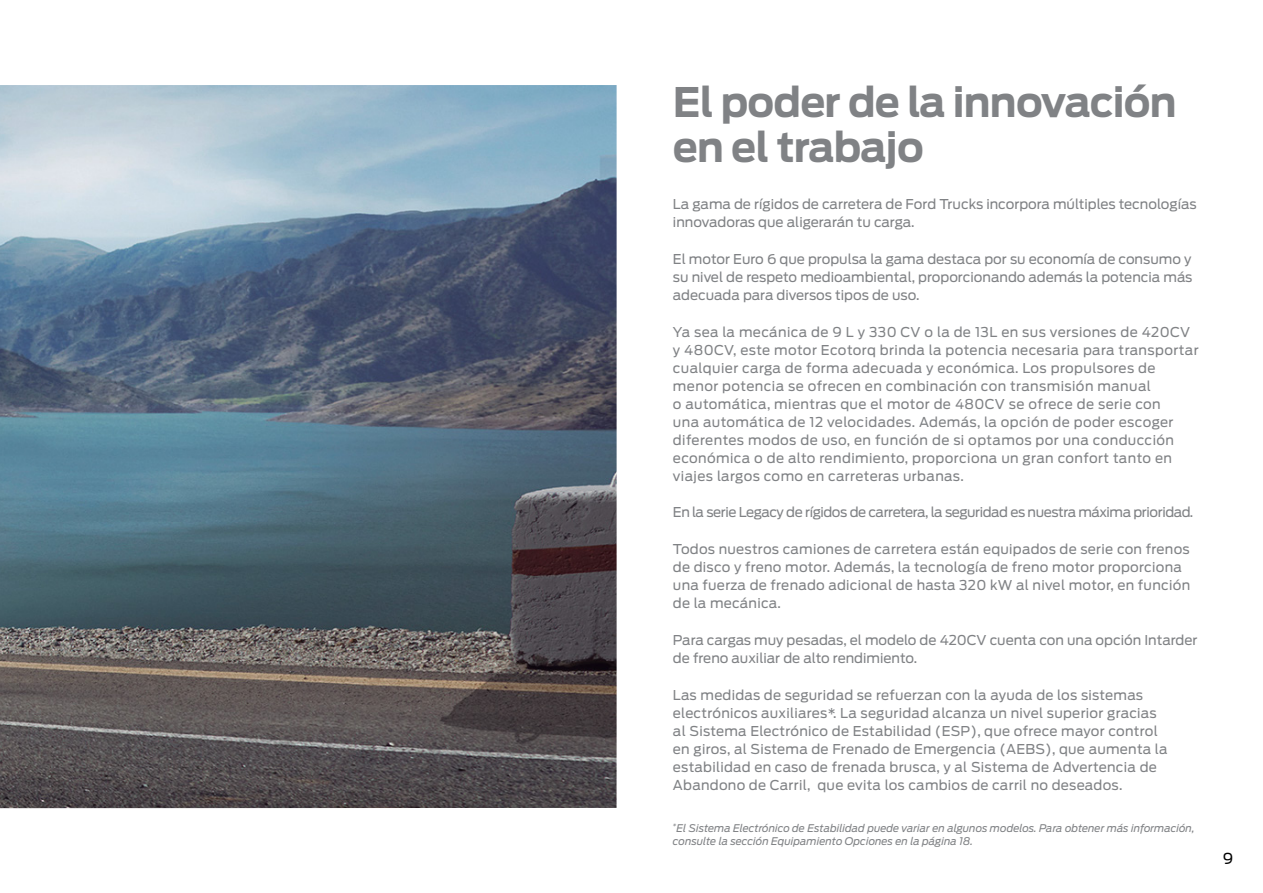
<style>
.page{position:relative;width:1263px;height:893px;background:#fff}
.page>*{position:absolute;margin:0;border:0;box-sizing:border-box;transform-origin:0 0}
.t1{font:700 40.5px/45px "Ford Antenna";letter-spacing:-.02em;color:#808285}
.t2{font:15px "Ford Antenna";color:#000}
.t3{font:13.5px/18px "Ford Antenna";letter-spacing:.02em;color:#808285}
.t4{font:13.5px/18px "Ford Antenna";color:#808285}
.t5{font:13.5px "Ford Antenna";letter-spacing:-.03em;color:#808285}
.t6{font:italic 10.5px/12.6px "Ford Antenna";color:#808285}
</style>
<div class="page">
<img style="left:0;top:85px;width:617px;height:723px">
<h1 class="t1" style="left:673px;top:76px;width:505px">El poder de la innovación en el trabajo</h1>
<p class="t4" style="left:673px;top:194px;width:525px">La gama de rígidos de carretera de Ford Trucks incorpora múltiples tecnologías innovadoras que aligerarán tu carga.</p>
<p class="t3" style="left:673px;top:249px;width:521px;text-align:justify">El motor Euro 6 que propulsa la gama destaca por su economía de consumo y su nivel de respeto medioambiental, proporcionando además la potencia más adecuada para diversos tipos de uso.</p>
<p class="t3" style="left:673px;top:321px;width:527px">Ya sea la mecánica de 9 L y 330 CV o la de 13L en sus versiones de 420CV y 480CV, este motor Ecotorq brinda la potencia necesaria para transportar cualquier carga de forma adecuada y económica. Los propulsores de menor potencia se ofrecen en combinación con transmisión manual<br>o automática, mientras que el motor de 480CV se ofrece de serie con<br>una automática de 12 velocidades. Además, la opción de poder escoger diferentes modos de uso, en función de si optamos por una conducción económica o de alto rendimiento, proporciona un gran confort tanto en viajes largos como en carreteras urbanas.</p>
<p class="t5" style="left:673px;top:501px;width:522px">En la serie Legacy de rígidos de carretera, la seguridad es nuestra máxima prioridad.</p>
<p class="t3" style="left:673px;top:539px;width:519px">Todos nuestros camiones de carretera están equipados de serie con frenos de disco y freno motor. Además, la tecnología de freno motor proporciona una fuerza de frenado adicional de hasta 320 kW al nivel motor, en función de la mecánica.</p>
<p class="t4" style="left:673px;top:629px;width:526px">Para cargas muy pesadas, el modelo de 420CV cuenta con una opción Intarder de freno auxiliar de alto rendimiento.</p>
<p class="t3" style="left:673px;top:684px;width:496px">Las medidas de seguridad se refuerzan con la ayuda de los sistemas electrónicos auxiliares*. La seguridad alcanza un nivel superior gracias al Sistema Electrónico de Estabilidad (ESP), que ofrece mayor control en giros, al Sistema de Frenado de Emergencia (AEBS), que aumenta la estabilidad en caso de frenada brusca, y al Sistema de Advertencia de Abandono de Carril, que evita los cambios de carril no deseados.</p>
<p class="t6" style="left:673px;top:821px;width:523px"><sup>*</sup>El Sistema Electrónico de Estabilidad puede variar en algunos modelos. Para obtener más información, consulte la sección Equipamiento Opciones en la página 18.</p>
<p class="t2" style="left:1223px;top:846px;width:12px">9</p>
</div>
